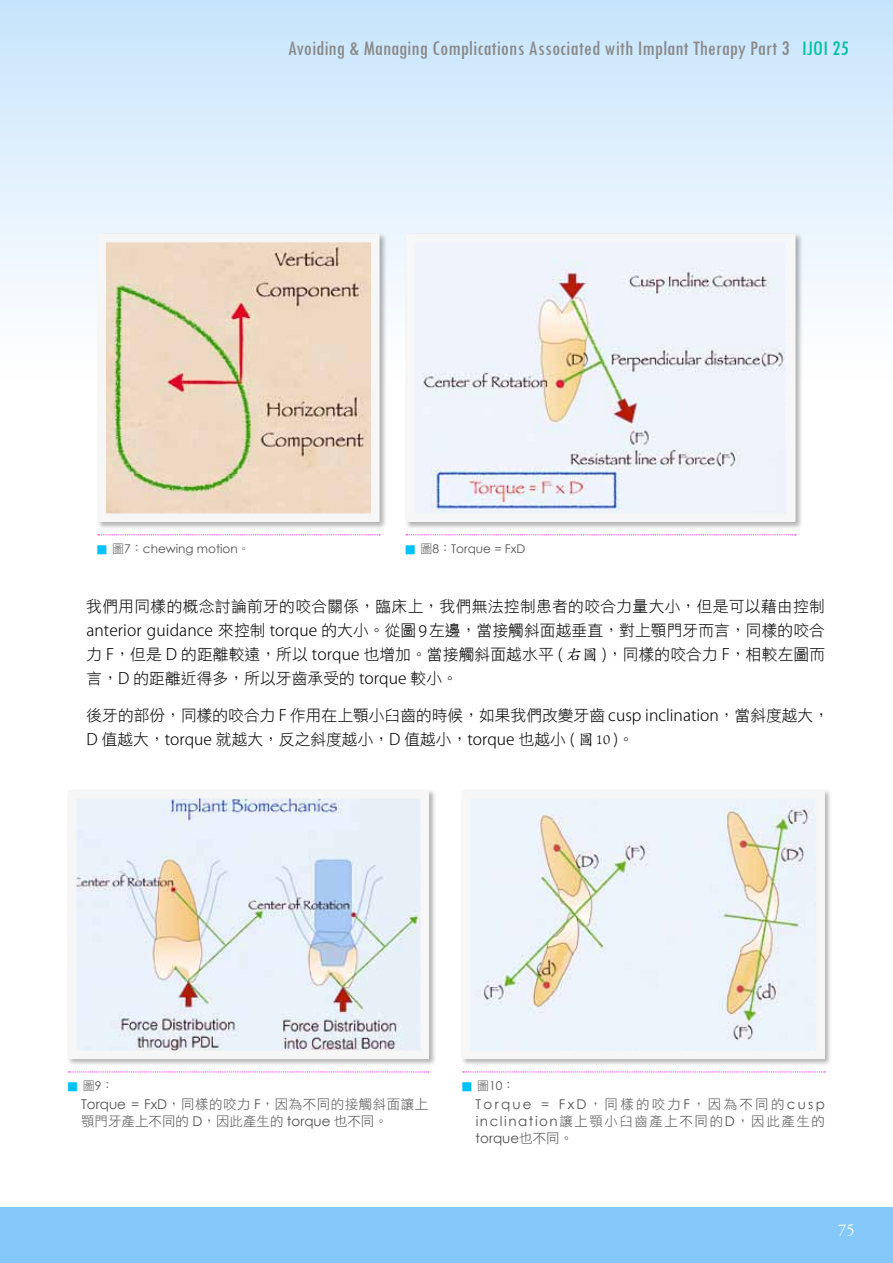
<style>
.page{position:relative;width:893px;height:1263px;background:#fff}
.page>*{position:absolute;margin:0;border:0;box-sizing:border-box;transform-origin:0 0}
.t1{font:condensed 21.45px "Tw Cen";color:#888;scale:1.05 1}
.t2{font:16.5px "Adobe Garamond Pro";color:#fff}
.t3{font:15.75px/24px "DF Hei W3 WIN BF";color:#000;text-align:justify}
.t4{font:13.5px/17.1px "DF Hei Std W3";letter-spacing:.035em;color:#515151}
.t5{font:13.5px "Century Gothic";letter-spacing:.165em;color:#515151}
.t6{font:13.5px "DF Hei Std W3";letter-spacing:.115em;color:#515151}
.t7{font:12px "Century Gothic";color:#515151}
.t8{font:12px "DF Hei Std W3";color:#515151}
.s1{color:#00bea7}
.s2{font-family:"DF Hei Std W3";font-size:9px;color:#00c1ff}
.s3{font-family:"DF Hei Std W3"}
.s4{font-family:"Koz Go Pro";font-weight:300}
.s5{font-family:"DF Kai Shu W5 WINP BF"}
.s6{font-family:"Brioso Pro";font-weight:300;font-size:14.4px}
.s7{font-size:9px;color:#00c1ff}
.s8{font-family:"Century Gothic"}
</style>
<div class="page">
<div style="left:0;top:1208px;width:893px;height:55px;background:#83c8f9"></div>
<div style="left:0;top:0;width:893px;height:382px;background:linear-gradient(to bottom,#c7e4fb,#fff)"></div>
<div style="left:96px;top:232px;width:291px;height:298px;background:#000;opacity:.3"></div>
<svg style="left:93px;top:230px;width:291px;height:296px;background:#e6d5c1"></svg>
<div style="left:404px;top:232px;width:399px;height:298px;background:#000;opacity:.3"></div>
<svg style="left:401px;top:230px;width:399px;height:296px"></svg>
<svg style="left:98px;top:534px;width:282px;height:1px"></svg>
<svg style="left:406px;top:534px;width:390px;height:1px"></svg>
<svg style="left:462px;top:790px;width:367px;height:273px"></svg>
<svg style="left:68px;top:790px;width:365px;height:273px;background:#e1e7ec"></svg>
<svg style="left:463px;top:1071px;width:362px;height:1px"></svg>
<svg style="left:68px;top:1071px;width:361px;height:1px"></svg>
<h1 class="t1" style="left:288px;top:35px;width:536px">Avoiding &amp; Managing Complications Associated with Implant Therapy Part 3 <span class="s1">IJOI 25</span></h1>
<p class="t7" style="left:97px;top:540px;width:154px"><span class="s2">█</span> <span class="s3">圖</span>7<span class="s3">：</span>chewing motion<span class="s3">。</span></p>
<p class="t7" style="left:406px;top:540px;width:121px"><span class="s2">█</span> <span class="s3">圖</span>8<span class="s3">：</span>Torque = FxD</p>
<p class="t3" style="left:86px;top:594px;width:740px">我們用同樣的概念討論前牙的咬合關係，臨床上，我們無法控制患者的咬合力量大小，但是可以藉由控制<span class="s4">anterior guidance</span> 來控制 <span class="s4">torque</span> 的大小。從圖<span class="s4">9</span>左邊，當接觸斜面越垂直，對上顎門牙而言，同樣的咬合力 <span class="s4">F</span>，但是 <span class="s4">D</span> 的距離較遠，所以 <span class="s4">torque</span> 也增加。當接觸斜面越水平 <span class="s4">(</span> <span class="s5">右圖</span> <span class="s4">)</span>，同樣的咬合力 <span class="s4">F</span>，相較左圖而言，<span class="s4">D</span> 的距離近得多，所以牙齒承受的 <span class="s4">torque</span> 較小。</p>
<p class="t3" style="left:87px;top:703px;width:744px">後牙的部份，同樣的咬合力 <span class="s4">F</span> 作用在上顎小臼齒的時候，如果我們改變牙齒 <span class="s4">cusp inclination</span>，當斜度越大，<br><span class="s4">D</span> 值越大，<span class="s4">torque</span> 就越大，反之斜度越小，<span class="s4">D</span> 值越小，<span class="s4">torque</span> 也越小 <span class="s4">(</span> <span class="s5">圖</span><span class="s6">10</span> <span class="s4">)</span>。</p>
<p class="t8" style="left:68px;top:1079px;width:47px"><span class="s7">█</span> 圖<span class="s8">9</span>：</p>
<p class="t4" style="left:81px;top:1095px;width:349px"><span class="s8">Torque = FxD</span>，同樣的咬力 <span class="s8">F</span>，因為不同的接觸斜面讓上顎門牙產上不同的 <span class="s8">D</span>，因此產生的 <span class="s8">torque</span> 也不同。</p>
<p class="t8" style="left:462px;top:1079px;width:54px"><span class="s7">█</span> 圖<span class="s8">10</span>：</p>
<p class="t5" style="left:476px;top:1094px;width:351px">Torque = FxD<span class="s3">，同樣的咬力</span>F<span class="s3">，因為不同的</span>cusp</p>
<p class="t6" style="left:476px;top:1113px;width:351px"><span class="s8">inclination</span>讓上顎小臼齒產上不同的<span class="s8">D</span>，因此產生的</p>
<p class="t5" style="left:476px;top:1128px;width:99px">torque<span class="s3">也不同。</span></p>
<p class="t2" style="left:838px;top:1220px;width:18px">75</p>
</div>
